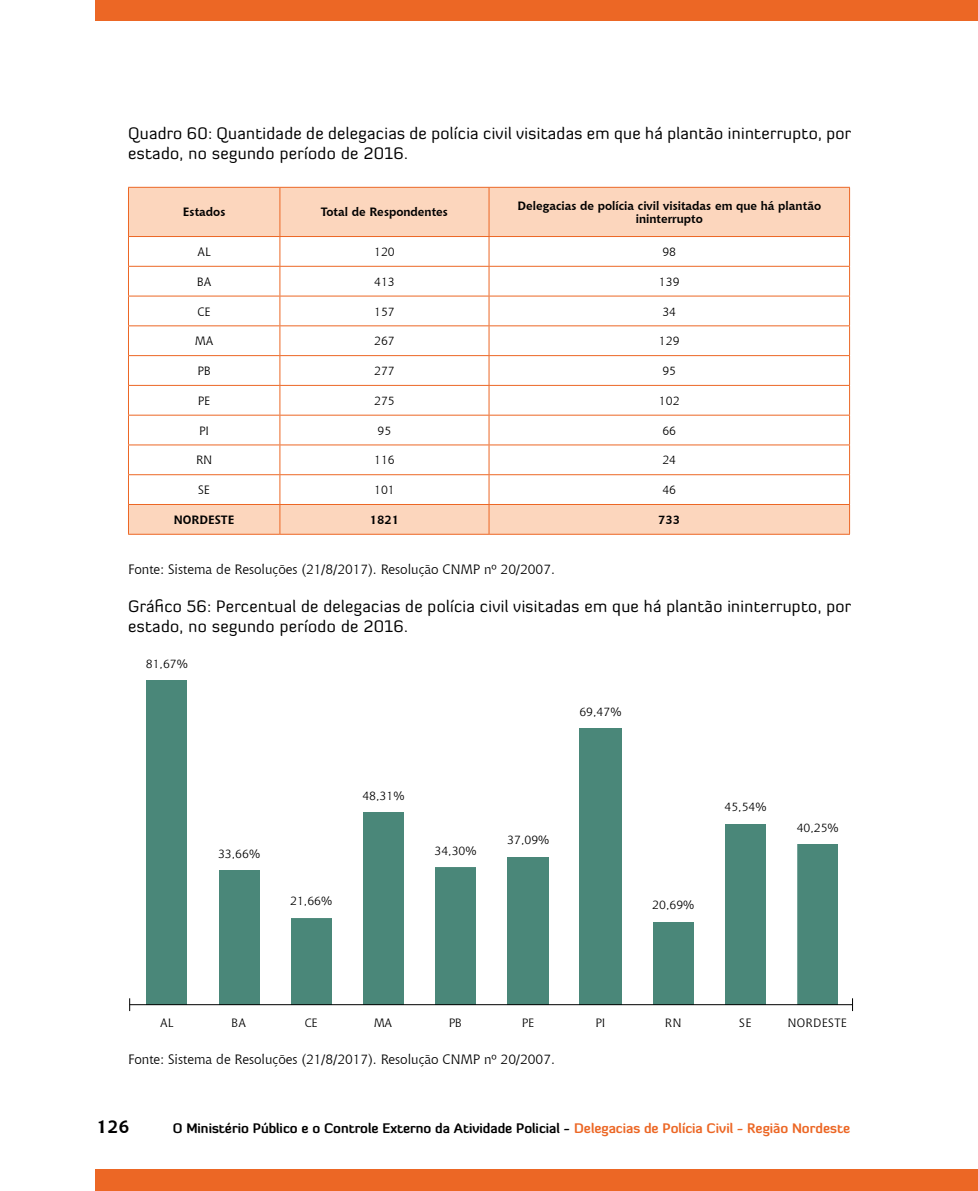
<style>
.page{position:relative;width:978px;height:1191px;background:#fff}
.page>*{position:absolute;margin:0;border:0;box-sizing:border-box;transform-origin:0 0}
.t1{font:700 18px "Chianti BT";color:#000}
.t2{font:16.5px/19.8px "Diavlo";letter-spacing:.02em;color:#000}
.t3{font:13.5px "Chianti BT";color:#000}
.t4{font:700 13.5px "Diavlo";color:#000}
.t5{font:12px "Chianti BT";color:#000}
.t6{font:700 12px/13.8px "Chianti BT";color:#000;text-align:center}
.t7{font:12px "Chianti BT";letter-spacing:.02em;color:#000}
.s1{color:#ec6725}
</style>
<div class="page">
<div style="left:96px;top:1169px;width:882px;height:22px;background:#ec6725"></div>
<div style="left:96px;top:0;width:882px;height:21px;background:#ec6725"></div>
<div style="left:129px;top:188px;width:720px;height:346px;background:#fcd6bd"></div>
<svg style="left:129px;top:237px;width:720px;height:267px"></svg>
<hr style="left:128px;top:187px;width:152px;height:1px;background:#ec6725">
<hr style="left:128px;top:188px;width:1px;height:48px;background:#ec6725">
<hr style="left:280px;top:187px;width:209px;height:1px;background:#ec6725">
<hr style="left:280px;top:188px;width:1px;height:48px;background:#ec6725">
<hr style="left:489px;top:187px;width:361px;height:1px;background:#ec6725">
<hr style="left:489px;top:188px;width:1px;height:48px;background:#ec6725">
<hr style="left:849px;top:188px;width:1px;height:48px;background:#ec6725">
<hr style="left:128px;top:236px;width:152px;height:1px;background:#ec6725">
<hr style="left:280px;top:236px;width:209px;height:1px;background:#ec6725">
<hr style="left:489px;top:236px;width:361px;height:1px;background:#ec6725">
<hr style="left:128px;top:266px;width:152px;height:1px;background:#ec6725">
<hr style="left:280px;top:266px;width:209px;height:1px;background:#ec6725">
<hr style="left:489px;top:266px;width:361px;height:1px;background:#ec6725">
<hr style="left:128px;top:296px;width:152px;height:1px;background:#ec6725">
<hr style="left:280px;top:296px;width:209px;height:1px;background:#ec6725">
<hr style="left:489px;top:296px;width:361px;height:1px;background:#ec6725">
<hr style="left:128px;top:325px;width:152px;height:1px;background:#ec6725">
<hr style="left:280px;top:325px;width:209px;height:1px;background:#ec6725">
<hr style="left:489px;top:325px;width:361px;height:1px;background:#ec6725">
<hr style="left:128px;top:355px;width:152px;height:1px;background:#ec6725">
<hr style="left:280px;top:355px;width:209px;height:1px;background:#ec6725">
<hr style="left:489px;top:355px;width:361px;height:1px;background:#ec6725">
<hr style="left:128px;top:385px;width:152px;height:1px;background:#ec6725">
<hr style="left:280px;top:385px;width:209px;height:1px;background:#ec6725">
<hr style="left:489px;top:385px;width:361px;height:1px;background:#ec6725">
<hr style="left:128px;top:415px;width:152px;height:1px;background:#ec6725">
<hr style="left:280px;top:415px;width:209px;height:1px;background:#ec6725">
<hr style="left:489px;top:415px;width:361px;height:1px;background:#ec6725">
<hr style="left:128px;top:444px;width:152px;height:1px;background:#ec6725">
<hr style="left:280px;top:444px;width:209px;height:1px;background:#ec6725">
<hr style="left:489px;top:444px;width:361px;height:1px;background:#ec6725">
<hr style="left:128px;top:474px;width:152px;height:1px;background:#ec6725">
<hr style="left:280px;top:474px;width:209px;height:1px;background:#ec6725">
<hr style="left:489px;top:474px;width:361px;height:1px;background:#ec6725">
<hr style="left:128px;top:504px;width:152px;height:1px;background:#ec6725">
<svg style="left:128px;top:237px;width:1px;height:297px"></svg>
<hr style="left:280px;top:504px;width:209px;height:1px;background:#ec6725">
<svg style="left:280px;top:237px;width:1px;height:297px"></svg>
<hr style="left:489px;top:504px;width:361px;height:1px;background:#ec6725">
<svg style="left:489px;top:237px;width:1px;height:297px"></svg>
<svg style="left:849px;top:237px;width:1px;height:297px"></svg>
<hr style="left:128px;top:534px;width:152px;height:1px;background:#ec6725">
<hr style="left:280px;top:534px;width:209px;height:1px;background:#ec6725">
<hr style="left:489px;top:534px;width:361px;height:1px;background:#ec6725">
<div style="left:798px;top:844px;width:40px;height:160px;background:#4a8779"></div>
<div style="left:725px;top:824px;width:40px;height:180px;background:#4a8779"></div>
<div style="left:653px;top:922px;width:40px;height:82px;background:#4a8779"></div>
<div style="left:580px;top:728px;width:41px;height:276px;background:#4a8779"></div>
<div style="left:508px;top:857px;width:41px;height:147px;background:#4a8779"></div>
<div style="left:435px;top:868px;width:40px;height:136px;background:#4a8779"></div>
<div style="left:363px;top:812px;width:40px;height:192px;background:#4a8779"></div>
<div style="left:291px;top:918px;width:40px;height:86px;background:#4a8779"></div>
<div style="left:219px;top:870px;width:40px;height:134px;background:#4a8779"></div>
<div style="left:147px;top:681px;width:40px;height:323px;background:#4a8779"></div>
<svg style="left:129px;top:998px;width:1px;height:13px"></svg>
<svg style="left:852px;top:998px;width:1px;height:13px"></svg>
<hr style="left:130px;top:1004px;width:723px;height:1px;background:#000">
<p class="t2" style="left:128px;top:124px;width:725px">Quadro 60: Quantidade de delegacias de polícia civil visitadas em que há plantão ininterrupto, por estado, no segundo período de 2016.</p>
<p class="t6" style="left:183px;top:205px;width:44px">Estados</p>
<p class="t6" style="left:321px;top:205px;width:129px">Total de Respondentes</p>
<p class="t6" style="left:517px;top:198px;width:305px">Delegacias de polícia civil visitadas em que há plantão ininterrupto</p>
<p class="t5" style="left:198px;top:244px;width:15px">AL</p>
<p class="t5" style="left:374px;top:244px;width:22px">120</p>
<p class="t5" style="left:662px;top:244px;width:15px">98</p>
<p class="t5" style="left:197px;top:273px;width:16px">BA</p>
<p class="t5" style="left:374px;top:273px;width:22px">413</p>
<p class="t5" style="left:659px;top:273px;width:22px">139</p>
<p class="t5" style="left:198px;top:303px;width:15px">CE</p>
<p class="t5" style="left:374px;top:303px;width:22px">157</p>
<p class="t5" style="left:662px;top:303px;width:15px">34</p>
<p class="t5" style="left:195px;top:333px;width:20px">MA</p>
<p class="t5" style="left:374px;top:333px;width:22px">267</p>
<p class="t5" style="left:659px;top:333px;width:22px">129</p>
<p class="t5" style="left:198px;top:363px;width:15px">PB</p>
<p class="t5" style="left:374px;top:363px;width:22px">277</p>
<p class="t5" style="left:662px;top:363px;width:15px">95</p>
<p class="t5" style="left:198px;top:392px;width:14px">PE</p>
<p class="t5" style="left:374px;top:392px;width:22px">275</p>
<p class="t5" style="left:659px;top:392px;width:22px">102</p>
<p class="t5" style="left:199px;top:422px;width:11px">PI</p>
<p class="t5" style="left:378px;top:422px;width:15px">95</p>
<p class="t5" style="left:662px;top:422px;width:15px">66</p>
<p class="t5" style="left:196px;top:452px;width:18px">RN</p>
<p class="t5" style="left:374px;top:452px;width:22px">116</p>
<p class="t5" style="left:662px;top:452px;width:15px">24</p>
<p class="t5" style="left:198px;top:482px;width:13px">SE</p>
<p class="t5" style="left:374px;top:482px;width:22px">101</p>
<p class="t5" style="left:662px;top:482px;width:15px">46</p>
<p class="t6" style="left:174px;top:512px;width:62px">NORDESTE</p>
<p class="t6" style="left:370px;top:512px;width:31px">1821</p>
<p class="t6" style="left:658px;top:512px;width:23px">733</p>
<p class="t3" style="left:128px;top:560px;width:428px">Fonte: Sistema de Resoluções (21/8/2017). Resolução CNMP nº 20/2007.</p>
<p class="t2" style="left:128px;top:596px;width:725px">Gráfico 56: Percentual de delegacias de polícia civil visitadas em que há plantão ininterrupto, por estado, no segundo período de 2016.</p>
<p class="t5" style="left:146px;top:658px;width:44px">81,67%</p>
<p class="t5" style="left:218px;top:849px;width:44px">33,66%</p>
<p class="t5" style="left:362px;top:791px;width:44px">48,31%</p>
<p class="t5" style="left:290px;top:896px;width:44px">21,66%</p>
<p class="t5" style="left:434px;top:846px;width:44px">34,30%</p>
<p class="t5" style="left:579px;top:707px;width:44px">69,47%</p>
<p class="t5" style="left:507px;top:835px;width:44px">37,09%</p>
<p class="t5" style="left:652px;top:900px;width:44px">20,69%</p>
<p class="t5" style="left:724px;top:802px;width:44px">45,54%</p>
<p class="t5" style="left:797px;top:822px;width:44px">40,25%</p>
<p class="t5" style="left:160px;top:1018px;width:15px">AL</p>
<p class="t5" style="left:231px;top:1018px;width:16px">BA</p>
<p class="t5" style="left:305px;top:1018px;width:14px">CE</p>
<p class="t5" style="left:374px;top:1018px;width:20px">MA</p>
<p class="t5" style="left:449px;top:1018px;width:15px">PB</p>
<p class="t5" style="left:522px;top:1018px;width:14px">PE</p>
<p class="t5" style="left:596px;top:1018px;width:11px">PI</p>
<p class="t5" style="left:665px;top:1018px;width:18px">RN</p>
<p class="t5" style="left:739px;top:1018px;width:14px">SE</p>
<p class="t7" style="left:788px;top:1018px;width:61px">NORDESTE</p>
<p class="t3" style="left:128px;top:1050px;width:428px">Fonte: Sistema de Resoluções (21/8/2017). Resolução CNMP nº 20/2007.</p>
<p class="t1" style="left:97px;top:1113px;width:34px">126</p>
<p class="t4" style="left:173px;top:1119px;width:679px">O Ministério Público e o Controle Externo da Atividade Policial - <span class="s1">Delegacias de Polícia Civil - Região Nordeste</span></p>
</div>
